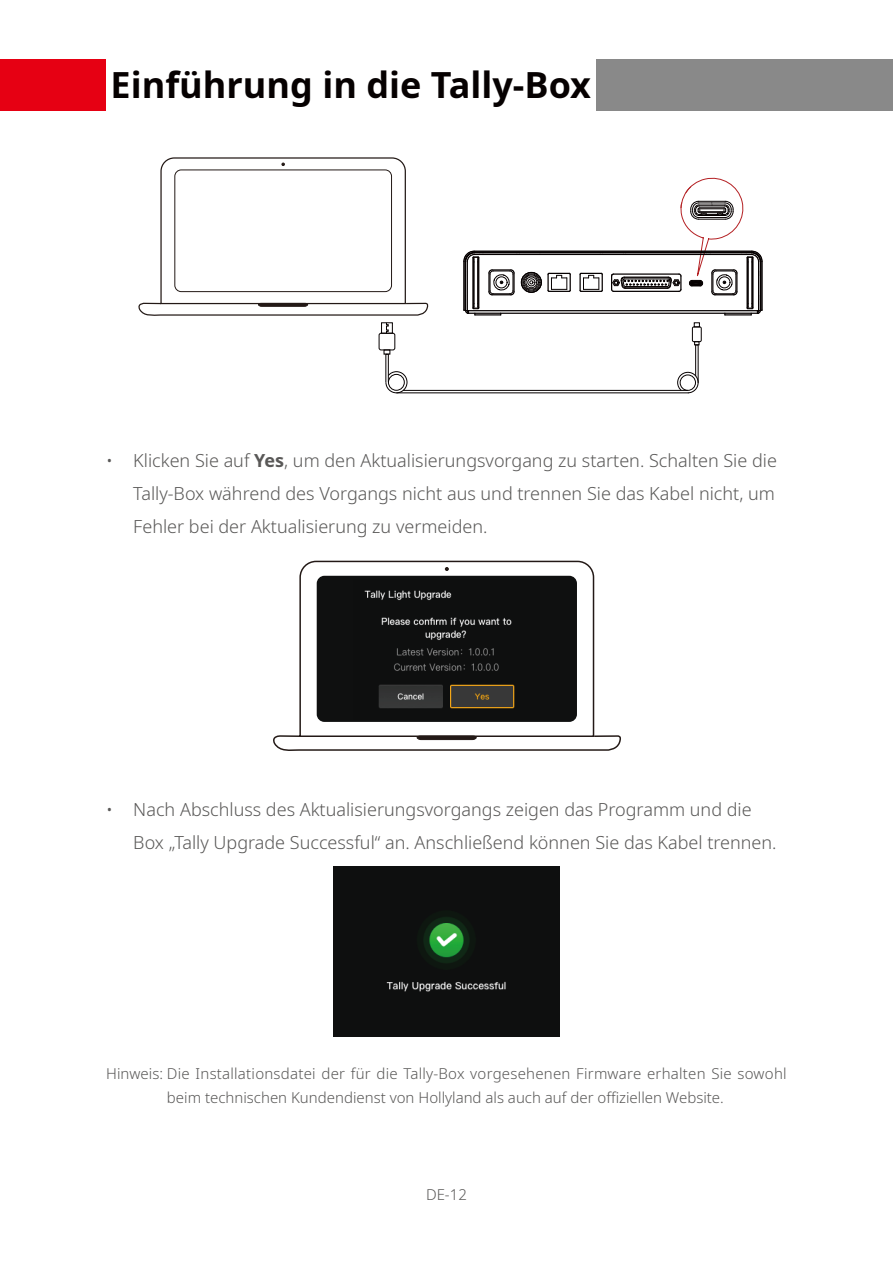
<style>
.page{position:relative;width:893px;height:1263px;background:#fff}
.page>*{position:absolute;margin:0;border:0;box-sizing:border-box;transform-origin:0 0}
.大标题副本{font:700 36px "Noto Sans";color:#060101}
.t1{font:300 18px/33px "Noto Sans";color:#595857;text-align:justify}
.图片标注{font:300 15px/24px "Noto Sans";color:#595857;text-align:center}
.s1{font-weight:700}
</style>
<div class="page">
<div style="left:106px;top:60px;width:787px;height:51px;background:#898989"></div>
<div style="left:0;top:60px;width:106px;height:51px;background:#e60013"></div>
<div style="left:106px;top:57px;width:489px;height:56px;background:#fff"></div>
<svg style="left:138px;top:157px;width:291px;height:159px"></svg>
<div style="left:692px;top:326px;width:10px;height:16px;border:1px solid #060101"></div>
<svg style="left:694px;top:322px;width:6px;height:5px"></svg>
<div style="left:379px;top:333px;width:16px;height:17px;border:1px solid #060101;border-radius:2px"></div>
<svg style="left:384px;top:349px;width:6px;height:6px"></svg>
<div style="left:381px;top:322px;width:12px;height:12px;border:1px solid #060101"></div>
<svg style="left:386px;top:322px;width:3px;height:12px"></svg>
<div style="left:385px;top:354px;width:4px;height:29px;border:1px solid #060101"></div>
<hr style="left:396px;top:392px;width:292px;height:1px;background:#060101">
<hr style="left:403px;top:390px;width:285px;height:1px;background:#060101">
<svg style="left:385px;top:371px;width:23px;height:23px"></svg>
<div style="left:388px;top:374px;width:17px;height:17px;border:1px solid #060101;border-radius:50%"></div>
<svg style="left:677px;top:341px;width:22px;height:53px"></svg>
<div style="left:680px;top:374px;width:16px;height:17px;border:1px solid #060101;border-radius:50%"></div>
<hr style="left:468px;top:313px;width:290px;height:1px;background:#060101">
<hr style="left:466px;top:310px;width:294px;height:1px;background:#060101">
<hr style="left:475px;top:254px;width:276px;height:1px;background:#060101">
<hr style="left:474px;top:252px;width:278px;height:1px;background:#060101">
<hr style="left:474px;top:251px;width:278px;height:1px;background:#060101">
<hr style="left:463px;top:261px;width:1px;height:49px;background:#060101">
<hr style="left:464px;top:261px;width:1px;height:49px;background:#060101">
<hr style="left:465px;top:262px;width:1px;height:49px;background:#060101">
<hr style="left:467px;top:262px;width:1px;height:49px;background:#060101">
<div style="left:521px;top:272px;width:21px;height:21px;border:1px solid #060101;border-radius:50%"></div>
<div style="left:521px;top:272px;width:21px;height:20px;border:1px solid #060101;border-radius:50%"></div>
<div style="left:522px;top:273px;width:18px;height:18px;border:1px solid #060101;border-radius:50%"></div>
<div style="left:523px;top:274px;width:16px;height:16px;border:1px solid #060101;border-radius:50%"></div>
<svg style="left:523px;top:275px;width:17px;height:15px"></svg>
<svg style="left:579px;top:272px;width:24px;height:20px"></svg>
<svg style="left:547px;top:272px;width:24px;height:20px"></svg>
<hr style="left:472px;top:258px;width:1px;height:50px;background:#060101">
<hr style="left:473px;top:258px;width:1px;height:49px;background:#060101">
<hr style="left:474px;top:262px;width:1px;height:42px;background:#060101">
<hr style="left:477px;top:262px;width:1px;height:42px;background:#060101">
<hr style="left:478px;top:258px;width:1px;height:50px;background:#060101">
<svg style="left:463px;top:250px;width:20px;height:13px"></svg>
<svg style="left:463px;top:269px;width:52px;height:46px"></svg>
<svg style="left:610px;top:177px;width:153px;height:138px"></svg>
<svg style="left:273px;top:560px;width:348px;height:191px"></svg>
<svg style="left:445px;top:567px;width:4px;height:4px"></svg>
<img style="left:354px;top:579px;width:186px;height:140px">
<div style="left:333px;top:867px;width:227px;height:170px;background:#0e0f0f"></div>
<p class="大标题副本" style="left:111px;top:59px;width:482px">Einführung in die Tally-Box</p>
<p class="t1" style="left:133px;top:444px;width:645px;text-indent:-27px">• Klicken Sie auf <span class="s1">Yes</span>, um den Aktualisierungsvorgang zu starten. Schalten Sie die Tally-Box während des Vorgangs nicht aus und trennen Sie das Kabel nicht, um Fehler bei der Aktualisierung zu vermeiden.</p>
<p class="t1" style="left:133px;top:793px;width:645px;text-indent:-27px">• Nach Abschluss des Aktualisierungsvorgangs zeigen das Programm und die<br>Box „Tally Upgrade Successful“ an. Anschließend können Sie das Kabel trennen.</p>
<p class="图片标注" style="left:106px;top:1062px;width:682px">Hinweis: Die Installationsdatei der für die Tally-Box vorgesehenen Firmware erhalten Sie sowohl beim technischen Kundendienst von Hollyland als auch auf der offiziellen Website.</p>
<p class="图片标注" style="left:426px;top:1183px;width:42px">DE-12</p>
</div>
